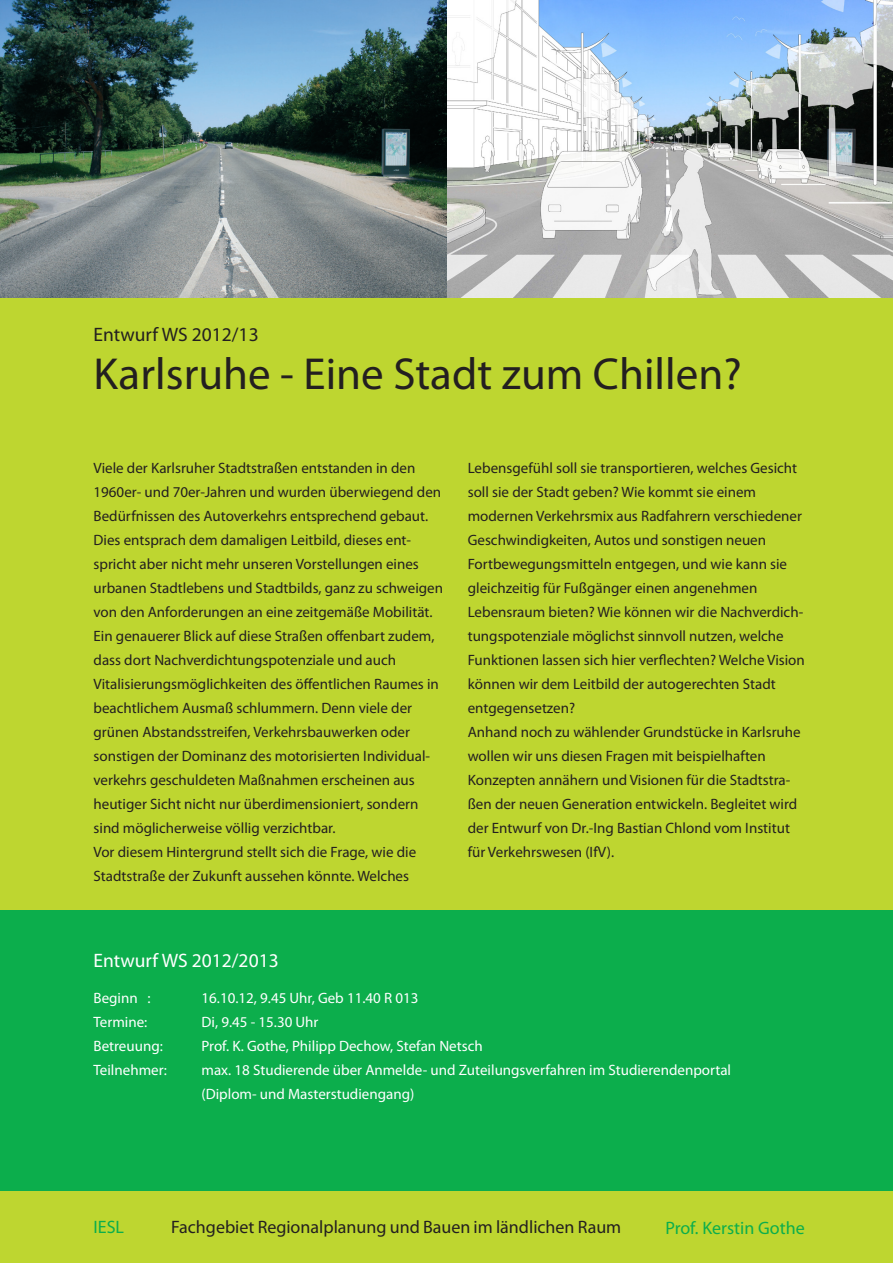
<style>
.page{position:relative;width:893px;height:1263px;background:#bed630}
.page>*{position:absolute;margin:0;border:0;box-sizing:border-box;transform-origin:0 0}
.Veranstaltungstitel{font:45px "Myriad Pro";color:#231f20}
.Infotitel_13_16_weiß{font:19.5px "Myriad Pro";color:#fff}
.Veranstaltungsart_13{font:19.5px "Myriad Pro";color:#231f20}
.t1{font:18.6px "Myriad Pro";color:#231f20}
.halber_Zeilenabstand{font:18px "Myriad Pro";color:#231f20}
.halber_Zeilenabstand-2{font:18px "Myriad Pro";color:#0cae4c}
.Fließtext_Aufzählung{font:15px/24px "Myriad Pro";color:#231f20}
.Infotext_10_16{font:15px "Myriad Pro";color:#fff}
.Infotitel_13_16_weiß-2{font:15px "Myriad Pro";color:#fff}
.s1{color:#0cae4c}
</style>
<div class="page">
<div style="left:0;top:910px;width:893px;height:281px;background:#0cae4c"></div>
<img style="left:0;top:0;width:893px;height:298px">
<p class="Veranstaltungsart_13" style="left:94px;top:322px;width:167px">Entwurf WS 2012/13</p>
<p class="Veranstaltungstitel" style="left:94px;top:346px;width:650px">Karlsruhe - Eine Stadt zum Chillen?</p>
<p class="Fließtext_Aufzählung" style="left:94px;top:456px;width:351px">Viele der Karlsruher Stadtstraßen entstanden in den 1960er- und 70er-Jahren und wurden überwiegend den Bedürfnissen des Autoverkehrs entsprechend gebaut.<br>Dies entsprach dem damaligen Leitbild, dieses ent&shy;spricht aber nicht mehr unseren Vorstellungen eines urbanen Stadtlebens und Stadtbilds, ganz zu schweigen von den Anforderungen an eine zeitgemäße Mobilität.<br>Ein genauerer Blick auf diese Straßen offenbart zudem, dass dort Nachverdichtungspotenziale und auch Vitalisierungsmöglichkeiten des öffentlichen Raumes in beachtlichem Ausmaß schlummern. Denn viele der grünen Abstandsstreifen, Verkehrsbauwerken oder sonstigen der Dominanz des motorisierten Individual&shy;verkehrs geschuldeten Maßnahmen erscheinen aus heutiger Sicht nicht nur überdimensioniert, sondern sind möglicherweise völlig verzichtbar.</p>
<p class="Fließtext_Aufzählung" style="left:94px;top:840px;width:324px">Vor diesem Hintergrund stellt sich die Frage, wie die<br>Stadtstraße der Zukunft aussehen könnte. Welches</p>
<p class="Fließtext_Aufzählung" style="left:468px;top:456px;width:339px">Lebensgefühl soll sie transportieren, welches Gesicht soll sie der Stadt geben? Wie kommt sie einem modernen Verkehrsmix aus Radfahrern verschiedener Geschwindigkeiten, Autos und sonstigen neuen Fortbewegungsmitteln entgegen, und wie kann sie gleichzeitig für Fußgänger einen angenehmen Lebensraum bieten? Wie können wir die Nachverdich&shy;tungspotenziale möglichst sinnvoll nutzen, welche Funktionen lassen sich hier verflechten? Welche Vision können wir dem Leitbild der autogerechten Stadt entgegensetzen?</p>
<p class="Fließtext_Aufzählung" style="left:468px;top:720px;width:334px">Anhand noch zu wählender Grundstücke in Karlsruhe wollen wir uns diesen Fragen mit beispielhaften Konzepten annähern und Visionen für die Stadtstra&shy;ßen der neuen Generation entwickeln. Begleitet wird der Entwurf von Dr.-Ing Bastian Chlond vom Institut für Verkehrswesen (IfV).</p>
<p class="Infotitel_13_16_weiß" style="left:94px;top:949px;width:187px">Entwurf WS 2012/2013</p>
<p class="Infotitel_13_16_weiß-2" style="left:94px;top:989px;width:59px">Beginn :</p>
<p class="Infotitel_13_16_weiß-2" style="left:202px;top:989px;width:218px">16.10.12, 9.45 Uhr, Geb 11.40 R 013</p>
<p class="Infotitel_13_16_weiß-2" style="left:94px;top:1013px;width:55px">Termine:</p>
<p class="Infotitel_13_16_weiß-2" style="left:202px;top:1013px;width:118px">Di, 9.45 - 15.30 Uhr</p>
<p class="Infotitel_13_16_weiß-2" style="left:94px;top:1037px;width:71px">Betreuung:</p>
<p class="Infotitel_13_16_weiß-2" style="left:202px;top:1037px;width:283px">Prof. K. Gothe, Philipp Dechow, Stefan Netsch</p>
<p class="Infotext_10_16" style="left:94px;top:1061px;width:75px">Teilnehmer:</p>
<p class="Infotext_10_16" style="left:202px;top:1061px;width:531px">max. 18 Studierende über Anmelde- und Zuteilungsverfahren im Studierendenportal</p>
<p class="Infotext_10_16" style="left:202px;top:1085px;width:214px">(Diplom- und Masterstudiengang)</p>
<p class="t1" style="left:95px;top:1215px;width:713px"><span class="s1">OR</span> Fachgebiet Regionalplanung und Bauen im ländlichen Raum <span class="s1">Professorin Kerstin Gothe</span></p>
<p class="halber_Zeilenabstand-2" style="left:94px;top:1216px;width:32px">IESL</p>
<p class="halber_Zeilenabstand" style="left:171px;top:1216px;width:452px">Fachgebiet Regionalplanung und Bauen im ländlichen Raum</p>
<p class="halber_Zeilenabstand-2" style="left:665px;top:1216px;width:141px">Prof. Kerstin Gothe</p>
</div>
